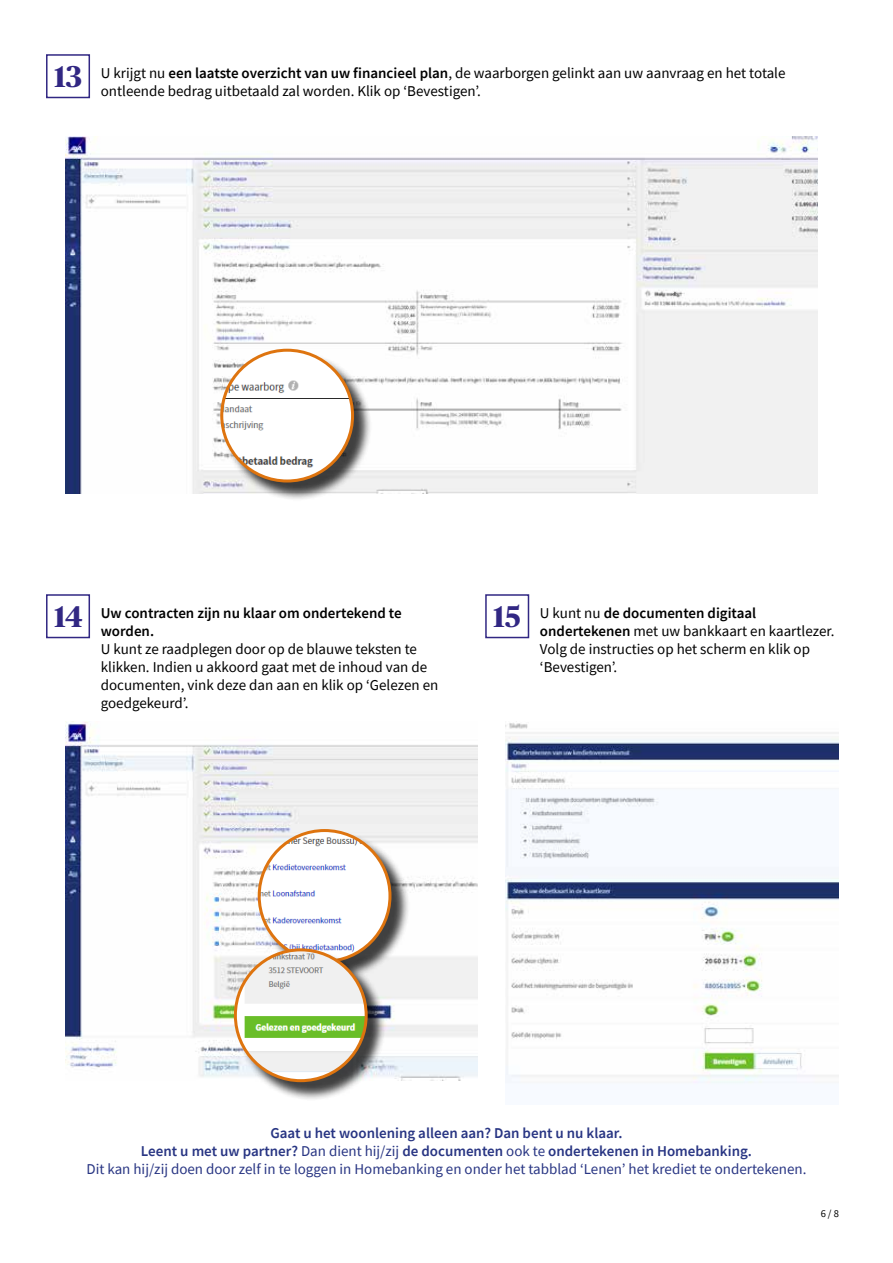
<style>
.page{position:relative;width:893px;height:1263px;background:#fff}
.page>*{position:absolute;margin:0;border:0;box-sizing:border-box;transform-origin:0 0}
.t1{font:15px/18px "Source Sans Pro";color:#000}
.t2{font:15px/18px "Source Sans Pro";color:#283583;text-align:center}
.t3{font:600 15px/18px "Source Sans Pro";color:#000}
.t4{font:10.5px "Source Sans Pro";color:#000}
.s1{font-family:"Publico Headline";font-weight:700;font-size:30px;color:#312783}
.s2{font-weight:600}
</style>
<div class="page">
<img style="left:66px;top:136px;width:751px;height:357px">
<img style="left:66px;top:722px;width:412px;height:358px">
<img style="left:505px;top:723px;width:334px;height:361px">
<div style="left:46px;top:594px;width:44px;height:44px;border:2px solid #312783"></div>
<div style="left:485px;top:594px;width:44px;height:44px;border:2px solid #312783"></div>
<div style="left:46px;top:54px;width:44px;height:44px;border:2px solid #312783"></div>
<div style="left:223px;top:351px;width:150px;height:150px;background:#000;opacity:.75"></div>
<img style="left:222px;top:350px;width:131px;height:131px;border-radius:65px">
<div style="left:220px;top:349px;width:134px;height:133px;border:3px solid #de740f;border-radius:50%"></div>
<div style="left:260px;top:831px;width:150px;height:150px;background:#000;opacity:.75"></div>
<img style="left:259px;top:830px;width:131px;height:131px;border-radius:65px">
<div style="left:258px;top:829px;width:133px;height:134px;border:3px solid #de740f;border-radius:50%"></div>
<div style="left:236px;top:951px;width:150px;height:150px;background:#000;opacity:.75"></div>
<img style="left:235px;top:950px;width:131px;height:131px;border-radius:65px">
<div style="left:234px;top:948px;width:134px;height:134px;border:3px solid #de740f;border-radius:50%"></div>
<p class="t1" style="left:101px;top:64px;width:686px;text-indent:-47px"><span class="s1">13</span> U krijgt nu <span class="s2">een laatste overzicht van uw financieel plan</span>, de waarborgen gelinkt aan uw aanvraag en het totale ontleende bedrag uitbetaald zal worden. Klik op ‘Bevestigen’.</p>
<p class="t3" style="left:101px;top:604px;width:302px;text-indent:-47px"><span class="s1">14</span> Uw contracten zijn nu klaar om ondertekend te worden.</p>
<p class="t1" style="left:101px;top:640px;width:339px">U kunt ze raadplegen door op de blauwe teksten te klikken. Indien u akkoord gaat met de inhoud van de documenten, vink deze dan aan en klik op ‘Gelezen en goedgekeurd’.</p>
<p class="t1" style="left:540px;top:604px;width:296px;text-indent:-47px"><span class="s1">15</span> U kunt nu <span class="s2">de documenten digitaal ondertekenen</span> met uw bankkaart en kaartlezer.<br>Volg de instructies op het scherm en klik op ‘Bevestigen’.</p>
<p class="t2" style="left:86px;top:1124px;width:722px"><span class="s2">Gaat u het woonlening alleen aan? Dan bent u nu klaar.<br>Leent u met uw partner?</span> Dan dient hij/zij <span class="s2">de documenten</span> ook te <span class="s2">ondertekenen in Homebanking.<br></span>Dit kan hij/zij doen door zelf in te loggen in Homebanking en onder het tabblad ‘Lenen’ het krediet te ondertekenen.</p>
<p class="t4" style="left:821px;top:1207px;width:20px">6 / 8</p>
</div>
